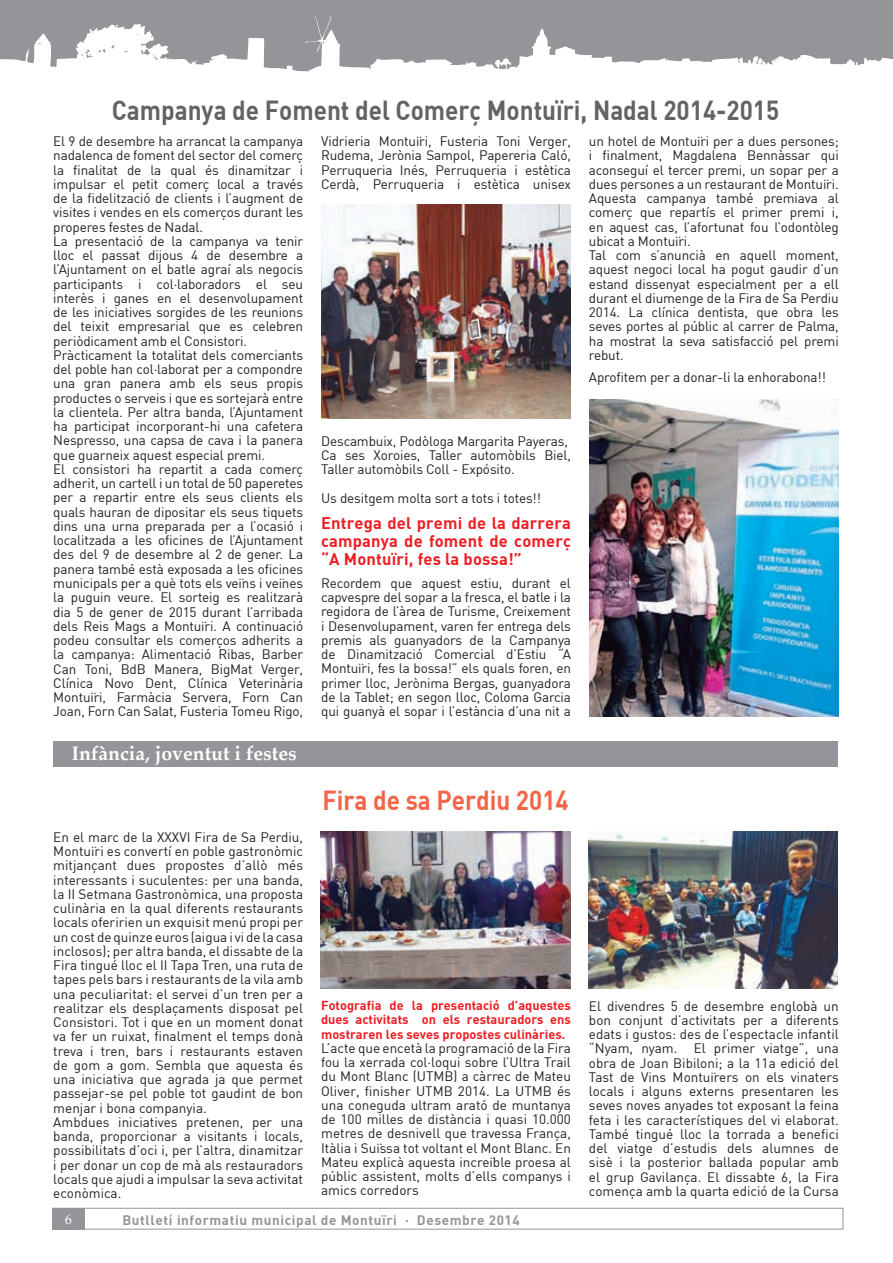
<style>
.page{position:relative;width:893px;height:1263px;background:#fff}
.page>*{position:absolute;margin:0;border:0;box-sizing:border-box;transform-origin:0 0}
.t1{font:27px "DIN Bold";color:#636366;scale:.9 1}
.t2{font:27px "DIN Bold";color:#f26648;scale:.9 1}
.t3{font:700 19.5px "Palatino";color:#fff}
.t4{font:16.5px/18px "DIN Bold";letter-spacing:.01em;color:#ee1d23;text-align:justify}
.t5{font:13.5px/14.2px "DIN";letter-spacing:-.01em;color:#231f20}
.t6{font:13.5px "DIN Bold";letter-spacing:.045em;color:#939598}
.t7{font:13.5px "Palatino";color:#fff}
.t8{font:12.75px/13.5px "DIN Bold";color:#ee1d23}
</style>
<div class="page">
<div style="left:52px;top:1208px;width:791px;height:21px;border:1px solid #939598"></div>
<div style="left:52px;top:1208px;width:33px;height:21px;background:#939598"></div>
<div style="left:0;top:0;width:893px;height:86px;background:#939598"></div>
<svg style="left:0;top:16px;width:893px;height:70px"></svg>
<img style="left:590px;top:399px;width:249px;height:317px">
<img style="left:322px;top:205px;width:249px;height:213px">
<div style="left:53px;top:741px;width:785px;height:25px;background:#939598"></div>
<img style="left:321px;top:831px;width:250px;height:157px">
<img style="left:589px;top:831px;width:249px;height:157px">
<h1 class="t1" style="left:112px;top:92px;width:743px">Campanya de Foment del Comerç Montuïri, Nadal 2014-2015</h1>
<p class="t5" style="left:53px;top:134px;width:251px">El 9 de desembre ha arrancat la campanya nadalenca de foment del sector del comerç la finalitat de la qual és dinamitzar i impulsar el petit comerç local a través de la fidelització de clients i l’augment de visites i vendes en els comerços durant les properes festes de Nadal.<br>La presentació de la campanya va tenir lloc el passat dijous 4 de desembre a l’Ajuntament on el batle agraí als negocis participants i col·laboradors el seu interès i ganes en el desenvolupament de les iniciatives sorgides de les reunions del teixit empresarial que es celebren periòdicament amb el Consistori.<br>Pràcticament la totalitat dels comerciants del poble han col·laborat per a compondre una gran panera amb els seus propis productes o serveis i que es sortejarà entre la clientela. Per altra banda, l’Ajuntament ha participat incorporant-hi una cafetera Nespresso, una capsa de cava i la panera que guarneix aquest especial premi.<br>El consistori ha repartit a cada comerç adherit, un cartell i un total de 50 paperetes per a repartir entre els seus clients els quals hauran de dipositar els seus tiquets dins una urna preparada per a l’ocasió i localitzada a les oficines de l’Ajuntament des del 9 de desembre al 2 de gener. La panera també està exposada a les oficines municipals per a què tots els veïns i veïnes la puguin veure. El sorteig es realitzarà dia 5 de gener de 2015 durant l’arribada dels Reis Mags a Montuïri. A continuació podeu consultar els comerços adherits a la campanya: Alimentació Ribas, Barber Can Toni, BdB Manera, BigMat Verger, Clínica Novo Dent, Clínica Veterinària Montuïri, Farmàcia Servera, Forn Can Joan, Forn Can Salat, Fusteria Tomeu Rigo,</p>
<p class="t5" style="left:321px;top:134px;width:251px;text-align:justify">Vidrieria Montuïri, Fusteria Toni Verger, Rudema, Jerònia Sampol, Papereria Caló, Perruqueria Inés, Perruqueria i estètica Cerdà, Perruqueria i estètica unisex</p>
<p class="t5" style="left:321px;top:433px;width:251px">Descambuix, Podòloga Margarita Payeras,<br>Ca ses Xoroies, Taller automòbils Biel,<br>Taller automòbils Coll - Expósito.</p>
<p class="t5" style="left:321px;top:490px;width:221px">Us desitgem molta sort a tots i totes!!</p>
<p class="t4" style="left:321px;top:514px;width:251px">Entrega del premi de la darrera campanya de foment de comerç “A Montuïri, fes la bossa!”</p>
<p class="t5" style="left:321px;top:575px;width:251px;text-align:justify">Recordem que aquest estiu, durant el capvespre del sopar a la fresca, el batle i la regidora de l’àrea de Turisme, Creixement i Desenvolupament, varen fer entrega dels premis als guanyadors de la Campanya de Dinamització Comercial d’Estiu “A Montuïri, fes la bossa!” els quals foren, en primer lloc, Jerònima Bergas, guanyadora de la Tablet; en segon lloc, Coloma Garcia qui guanyà el sopar i l’estància d’una nit a</p>
<h2 class="t3" style="left:71px;top:736px;width:227px">Infància, joventut i festes</h2>
<p class="t5" style="left:53px;top:829px;width:251px">En el marc de la XXXVI Fira de Sa Perdiu, Montuïri es convertí en poble gastronòmic mitjançant dues propostes d’allò més interessants i suculentes: per una banda, la II Setmana Gastronòmica, una proposta culinària en la qual diferents restaurants locals oferirien un exquisit menú propi per un cost de quinze euros (aigua i vi de la casa inclosos); per altra banda, el dissabte de la Fira tingué lloc el II Tapa Tren, una ruta de tapes pels bars i restaurants de la vila amb una peculiaritat: el servei d’un tren per a realitzar els desplaçaments disposat pel Consistori. Tot i que en un moment donat va fer un ruixat, finalment el temps donà treva i tren, bars i restaurants estaven de gom a gom. Sembla que aquesta és una iniciativa que agrada ja que permet passejar-se pel poble tot gaudint de bon menjar i bona companyia.<br>Ambdues iniciatives pretenen, per una banda, proporcionar a visitants i locals, possibilitats d’oci i, per l’altra, dinamitzar i per donar un cop de mà als restauradors locals que ajudi a impulsar la seva activitat econòmica.</p>
<h1 class="t2" style="left:322px;top:783px;width:275px">Fira de sa Perdiu 2014</h1>
<p class="t8" style="left:321px;top:998px;width:251px">Fotografia de la presentació d’aquestes dues activitats on els restauradors ens</p>
<p class="t8" style="left:321px;top:1026px;width:246px">mostraren les seves propostes culinàries.</p>
<p class="t5" style="left:321px;top:1040px;width:251px;text-align:justify">L’acte que encetà la programació de la Fira fou la xerrada col·loqui sobre l’Ultra Trail du Mont Blanc (UTMB) a càrrec de Mateu Oliver, finisher UTMB 2014. La UTMB és una coneguda ultram arató de muntanya de 100 milles de distància i quasi 10.000 metres de desnivell que travessa França, Itàlia i Suïssa tot voltant el Mont Blanc. En Mateu explicà aquesta increïble proesa al públic assistent, molts d’ells companys i amics corredors</p>
<p class="t7" style="left:65px;top:1209px;width:8px">6</p>
<p class="t6" style="left:122px;top:1211px;width:399px">Butlletí informatiu municipal de Montuïri · Desembre 2014</p>
<p class="t5" style="left:589px;top:134px;width:251px">un hotel de Montuïri per a dues persones; i finalment, Magdalena Bennàssar qui aconseguí el tercer premi, un sopar per a dues persones a un restaurant de Montuïri.<br>Aquesta campanya també premiava al comerç que repartís el primer premi i, en aquest cas, l’afortunat fou l’odontòleg ubicat a Montuïri.<br>Tal com s’anuncià en aquell moment, aquest negoci local ha pogut gaudir d’un estand dissenyat especialment per a ell durant el diumenge de la Fira de Sa Perdiu 2014. La clínica dentista, que obra les seves portes al públic al carrer de Palma, ha mostrat la seva satisfacció pel premi rebut.</p>
<p class="t5" style="left:589px;top:370px;width:238px">Aprofitem per a donar-li la enhorabona!!</p>
<p class="t5" style="left:589px;top:998px;width:251px;text-align:justify">El divendres 5 de desembre englobà un bon conjunt d’activitats per a diferents edats i gustos: des de l’espectacle infantil “Nyam, nyam. El primer viatge”, una obra de Joan Bibiloni; a la 11a edició del Tast de Vins Montuïrers on els vinaters locals i alguns externs presentaren les seves noves anyades tot exposant la feina feta i les característiques del vi elaborat.<br>També tingué lloc la torrada a benefici del viatge d’estudis dels alumnes de sisè i la posterior ballada popular amb el grup Gavilança. El dissabte 6, la Fira comença amb la quarta edició de la Cursa</p>
</div>
